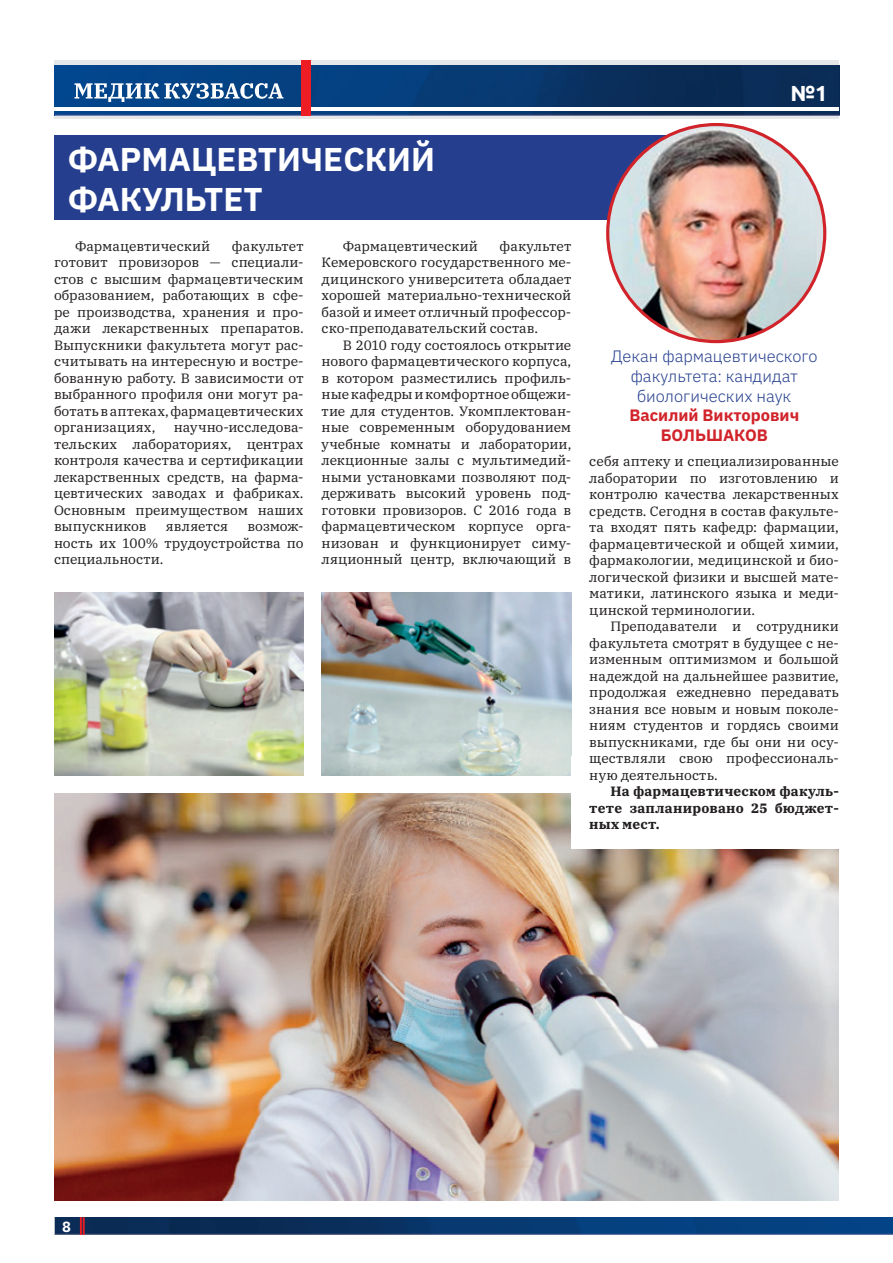
<style>
.page{position:relative;width:893px;height:1263px;background:#fff}
.page>*{position:absolute;margin:0;border:0;box-sizing:border-box;transform-origin:0 0}
.t1{font:700 33px/39.6px "IBM Plex Sans";color:#fff}
.t2{font:700 21.9px "Ubuntu";color:#fff}
.t3{font:300 16.5px/19.8px "IBM Plex Sans";color:#253f8e;text-align:center}
.t4{font:700 16.5px/19.8px "IBM Plex Sans";color:#d1232a;text-align:center}
.t5{font:700 14.7px "IBM Plex Sans";color:#fff}
.t6{font:13.5px/16.5px "IBM Plex Serif";letter-spacing:.005em;color:#231f20;text-align:justify}
.t7{font:700 13.5px/16.5px "IBM Plex Serif";letter-spacing:.015em;color:#231f20;text-align:justify}
</style>
<div class="page">
<img style="left:55px;top:1217px;width:838px;height:18px">
<svg style="left:80px;top:1217px;width:5px;height:18px"></svg>
<div style="left:54px;top:60px;width:785px;height:58px;background:linear-gradient(to right,#e6e7e9,#e6e7e9)"></div>
<img style="left:56px;top:65px;width:783px;height:50px">
<hr style="left:54px;top:107px;width:785px;height:4px;background:#fff">
<svg style="left:74px;top:83px;width:209px;height:19px"></svg>
<div style="left:301px;top:60px;width:10px;height:55px;background:#ee1d23"></div>
<img style="left:54px;top:793px;width:785px;height:407px">
<div style="left:54px;top:135px;width:669px;height:85px;background:#253f8e"></div>
<img style="left:608px;top:125px;width:208px;height:217px">
<img style="left:54px;top:593px;width:250px;height:182px">
<img style="left:322px;top:593px;width:249px;height:182px">
<div style="left:571px;top:757px;width:268px;height:92px;background:#fff"></div>
<h1 class="t1" style="left:68px;top:137px;width:368px">ФАРМАЦЕВТИЧЕСКИЙ<br>ФАКУЛЬТЕТ</h1>
<p class="t6" style="left:75px;top:237px;width:137px">Фармацевтический</p>
<p class="t6" style="left:343px;top:237px;width:137px">Фармацевтический</p>
<p class="t6" style="left:54px;top:237px;width:251px;text-indent:178px">факультет готовит провизоров — специали&shy;стов с высшим фармацевтическим образованием, работающих в сфе&shy;ре производства, хранения и про&shy;дажи лекарственных препаратов.<br>Выпускники факультета могут рас&shy;считывать на интересную и востре&shy;бованную работу. В зависимости от выбранного профиля они могут ра&shy;ботать в аптеках, фармацевтических организациях,</p>
<p class="t6" style="left:322px;top:237px;width:251px;text-indent:178px">факультет Кемеровского государственного ме&shy;дицинского университета обладает хорошей материально-технической базой и имеет отличный профессор&shy;ско-преподавательский состав.</p>
<p class="t6" style="left:322px;top:336px;width:251px;text-indent:21px">В 2010 году состоялось открытие нового фармацевтического корпуса, в котором разместились профиль&shy;ные кафедры и комфортное общежи&shy;тие для студентов. Укомплектован&shy;ные современным оборудованием учебные комнаты и лаборатории, лекционные залы с мультимедий&shy;ными установками позволяют под&shy;держивать высокий уровень под&shy;готовки провизоров. С 2016 года в фармацевтическом корпусе орга&shy;низован и функционирует симу&shy;ляционный центр, включающий в</p>
<p class="t6" style="left:54px;top:418px;width:251px;text-indent:120px">научно-исследова&shy;тельских лабораториях, центрах контроля качества и сертификации лекарственных средств, на фарма&shy;цевтических заводах и фабриках.<br>Основным преимуществом наших выпускников</p>
<p class="t6" style="left:54px;top:517px;width:251px;text-indent:194px">возмож&shy;ность их 100% трудоустройства по специальности.</p>
<p class="t6" style="left:166px;top:517px;width:64px">является</p>
<h2 class="t2" style="left:790px;top:80px;width:38px">№1</h2>
<p class="t3" style="left:611px;top:345px;width:208px">Декан фармацевтического факультета: кандидат биологических наук</p>
<p class="t4" style="left:629px;top:404px;width:171px">Василий Викторович<br>БОЛЬШАКОВ</p>
<p class="t6" style="left:589px;top:452px;width:251px">себя аптеку и специализированные лаборатории по изготовлению и контролю качества лекарственных средств. Сегодня в состав факульте&shy;та входят пять кафедр: фармации, фармацевтической и общей химии, фармакологии, медицинской и био&shy;логической физики и высшей мате&shy;матики, латинского языка и меди&shy;цинской терминологии.</p>
<p class="t6" style="left:589px;top:617px;width:251px;text-indent:21px">Преподаватели и сотрудники факультета смотрят в будущее с не&shy;изменным оптимизмом и большой надеждой на дальнейшее развитие, продолжая ежедневно передавать знания все новым и новым поколе&shy;ниям студентов и гордясь своими выпускниками, где бы они ни осу&shy;ществляли свою профессиональ&shy;ную деятельность.</p>
<p class="t7" style="left:589px;top:782px;width:251px;text-indent:21px">На фармацевтическом факуль&shy;тете запланировано 25 бюджет&shy;ных мест.</p>
<p class="t5" style="left:62px;top:1215px;width:10px">8</p>
</div>
